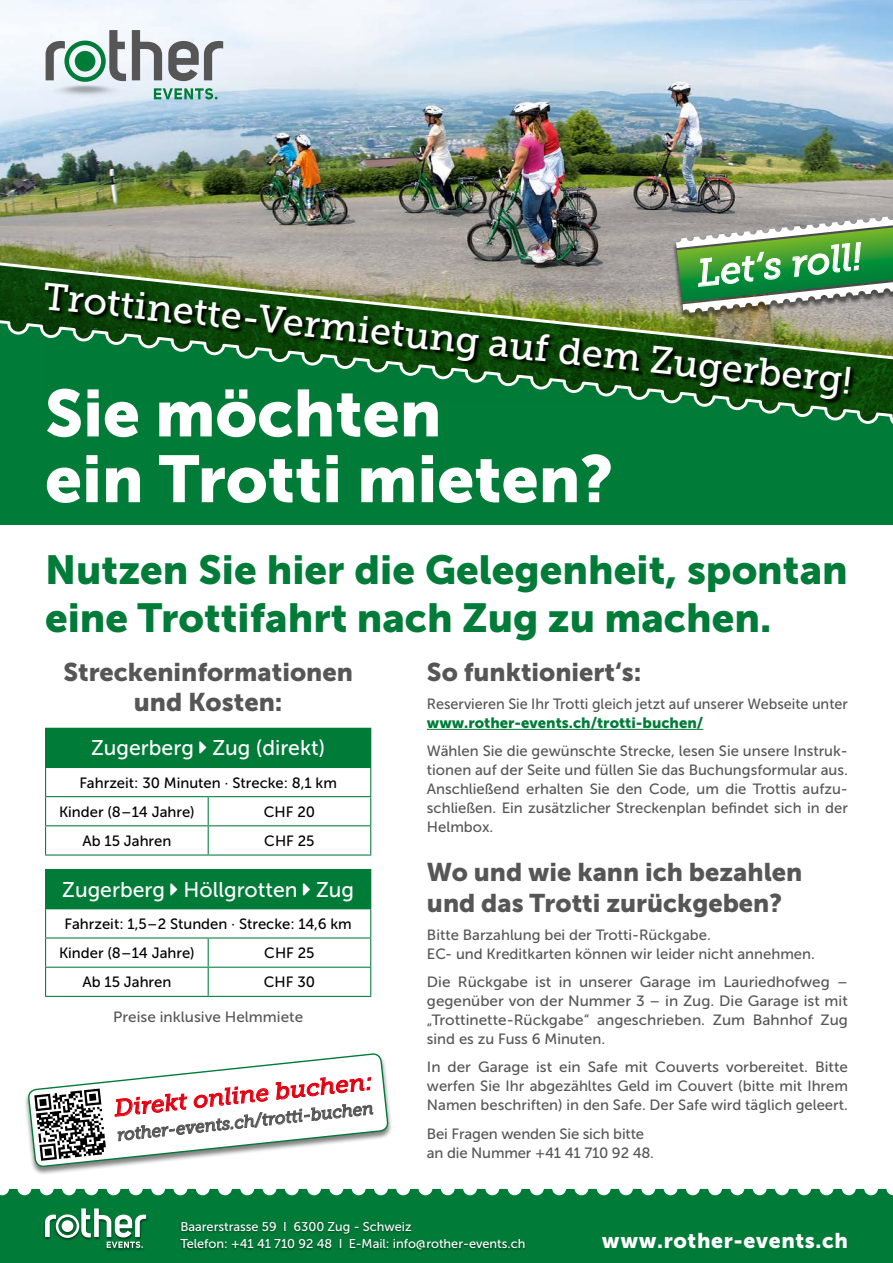
<style>
.page{position:relative;width:893px;height:1263px;background:#fff}
.page>*{position:absolute;margin:0;border:0;box-sizing:border-box;transform-origin:0 0}
.t1{font:65.7px/65.7px "Museo Sans 900";color:#fff}
.t2{font:40.35px/48.3px "Museo Sans 900";color:#007b38}
.t3{font:37.95px "Museo Slab 500";color:#fff}
.t4{font:italic 37.95px "Museo Slab 500";color:#fff}
.t5{font:25.5px/30.6px "Museo Sans 900";color:#565656}
.t6{font:italic 23.4px "Museo Slab 500";color:#e3000f}
.t7{font:21.15px "Museo Sans 500";color:#fff}
.t8{font:21.15px "Museo Sans 900";letter-spacing:.03em;color:#fff}
.t9{font:italic 17.55px "Museo Slab 500";color:#565656}
.t10{font:14.85px/19px "Museo Sans 500";color:#565656;text-align:justify}
.t11{font:14.85px/29.2px "Museo Sans 500";color:#000}
.t12{font:14.85px "Museo Sans 900";color:#007b38}
.t13{font:12.75px/17px "Museo Sans 500";color:#fff}
</style>
<div class="page">
<img style="left:0;top:0;width:893px;height:243px">
<svg style="left:154px;top:88px;width:63px;height:12px"></svg>
<svg style="left:46px;top:30px;width:177px;height:52px"></svg>
<img style="left:45px;top:85px;width:82px;height:14px">
<img style="left:0;top:243px;width:672px;height:14px">
<svg style="left:0;top:257px;width:893px;height:268px;background:#177e41"></svg>
<svg style="left:45px;top:283px;width:811px;height:122px;background:#2a652f"></svg>
<div style="left:672px;top:192px;width:221px;height:129px;background:#000;opacity:.5"></div>
<svg style="left:676px;top:192px;width:217px;height:121px;background:#7ba37a"></svg>
<div style="left:24px;top:1053px;width:368px;height:123px;background:#000;opacity:.5"></div>
<svg style="left:28px;top:1167px;width:360px;height:9px"></svg>
<svg style="left:28px;top:1053px;width:360px;height:114px"></svg>
<svg style="left:0;top:1188px;width:893px;height:75px;background:#118445"></svg>
<div style="left:178px;top:1221px;width:348px;height:31px;background:#000;opacity:.5"></div>
<div style="left:43px;top:1208px;width:105px;height:44px;background:#000;opacity:.5"></div>
<svg style="left:45px;top:1208px;width:101px;height:40px"></svg>
<hr style="left:427px;top:729px;width:276px;height:1px;background:#007b38">
<div style="left:46px;top:728px;width:325px;height:39px;background:#007b38"></div>
<hr style="left:45px;top:728px;width:163px;height:1px;background:#007b38">
<hr style="left:45px;top:729px;width:1px;height:38px;background:#007b38">
<hr style="left:45px;top:767px;width:163px;height:1px;background:#007b38">
<hr style="left:208px;top:767px;width:163px;height:1px;background:#007b38">
<hr style="left:45px;top:796px;width:163px;height:1px;background:#007b38">
<hr style="left:208px;top:796px;width:163px;height:1px;background:#007b38">
<hr style="left:45px;top:825px;width:163px;height:1px;background:#007b38">
<svg style="left:45px;top:768px;width:1px;height:86px"></svg>
<hr style="left:208px;top:825px;width:163px;height:1px;background:#007b38">
<svg style="left:208px;top:797px;width:1px;height:57px"></svg>
<svg style="left:370px;top:768px;width:1px;height:86px"></svg>
<hr style="left:45px;top:854px;width:163px;height:1px;background:#007b38">
<hr style="left:208px;top:854px;width:163px;height:1px;background:#007b38">
<div style="left:46px;top:869px;width:325px;height:40px;background:#007b38"></div>
<hr style="left:45px;top:869px;width:163px;height:1px;background:#007b38">
<hr style="left:45px;top:870px;width:1px;height:38px;background:#007b38">
<hr style="left:45px;top:908px;width:163px;height:1px;background:#007b38">
<hr style="left:45px;top:937px;width:163px;height:1px;background:#007b38">
<hr style="left:208px;top:937px;width:163px;height:1px;background:#007b38">
<hr style="left:45px;top:967px;width:163px;height:1px;background:#007b38">
<svg style="left:45px;top:909px;width:1px;height:87px"></svg>
<hr style="left:208px;top:967px;width:163px;height:1px;background:#007b38">
<svg style="left:208px;top:938px;width:1px;height:58px"></svg>
<svg style="left:370px;top:909px;width:1px;height:87px"></svg>
<hr style="left:45px;top:996px;width:163px;height:1px;background:#007b38">
<hr style="left:208px;top:996px;width:163px;height:1px;background:#007b38">
<h3 class="t4" style="left:695px;top:253px;width:167px;rotate:-6deg">Let‘s roll!</h3>
<h3 class="t3" style="left:45px;top:275px;width:815px;rotate:6deg">Trottinette-Vermietung auf dem Zugerberg!</h3>
<h1 class="t1" style="left:45px;top:380px;width:570px">Sie möchten<br>ein Trotti mieten?</h1>
<h2 class="t2" style="left:45px;top:545px;width:804px">Nutzen Sie hier die Gelegenheit, spontan eine Trottifahrt nach Zug zu machen.</h2>
<h3 class="t5" style="left:427px;top:656px;width:216px">So funktioniert‘s:</h3>
<p class="t10" style="left:427px;top:694px;width:422px">Reservieren Sie Ihr Trotti gleich jetzt auf unserer Webseite unter</p>
<p class="t12" style="left:427px;top:714px;width:278px">www.rother-events.ch/trotti-buchen/</p>
<p class="t10" style="left:427px;top:741px;width:422px">Wählen Sie die gewünschte Strecke, lesen Sie unsere Instruk&shy;tionen auf der Seite und füllen Sie das Buchungsformular aus.<br>Anschließend erhalten Sie den Code, um die Trottis aufzu&shy;schließen. Ein zusätzlicher Streckenplan befindet sich in der Helmbox.</p>
<h3 class="t5" style="left:427px;top:857px;width:377px">Wo und wie kann ich bezahlen und das Trotti zurückgeben?</h3>
<p class="t10" style="left:427px;top:925px;width:389px">Bitte Barzahlung bei der Trotti-Rückgabe.<br>EC- und Kreditkarten können wir leider nicht annehmen.</p>
<p class="t10" style="left:427px;top:972px;width:422px">Die Rückgabe ist in unserer Garage im Lauriedhofweg – gegenüber von der Nummer 3 – in Zug. Die Garage ist mit „Trottinette-Rückgabe“ angeschrieben. Zum Bahnhof Zug sind es zu Fuss 6 Minuten.</p>
<p class="t10" style="left:427px;top:1058px;width:422px">In der Garage ist ein Safe mit Couverts vorbereitet. Bitte werfen Sie Ihr abgezähltes Geld im Couvert (bitte mit Ihrem Namen beschriften) in den Safe. Der Safe wird täglich geleert.</p>
<p class="t10" style="left:427px;top:1124px;width:229px">Bei Fragen wenden Sie sich bitte an die Nummer +41 41 710 92 48.</p>
<h3 class="t5" style="left:63px;top:656px;width:291px;text-align:center">Streckeninformationen und Kosten:</h3>
<h3 class="t7" style="left:91px;top:737px;width:236px">Zugerberg Zug (direkt)</h3>
<p class="t11" style="left:59px;top:768px;width:279px;text-indent:20px">Fahrzeit: 30 Minuten · Strecke: 8,1 km<br>Kinder (8 – 14 Jahre)</p>
<p class="t11" style="left:264px;top:797px;width:53px">CHF 20</p>
<p class="t11" style="left:82px;top:826px;width:90px">Ab 15 Jahren</p>
<p class="t11" style="left:264px;top:826px;width:52px">CHF 25</p>
<h3 class="t7" style="left:62px;top:878px;width:293px">Zugerberg Höllgrotten Zug</h3>
<p class="t11" style="left:59px;top:909px;width:294px;text-indent:5px">Fahrzeit: 1,5 – 2 Stunden · Strecke: 14,6 km<br>Kinder (8 – 14 Jahre)</p>
<p class="t11" style="left:264px;top:938px;width:52px">CHF 25</p>
<p class="t11" style="left:82px;top:968px;width:90px">Ab 15 Jahren</p>
<p class="t11" style="left:264px;top:968px;width:53px">CHF 30</p>
<p class="t10" style="left:113px;top:1007px;width:191px">Preise inklusive Helmmiete</p>
<h3 class="t6" style="left:113px;top:1095px;width:261px;rotate:-6deg">Direkt online buchen:</h3>
<p class="t9" style="left:116px;top:1125px;width:259px;rotate:-6deg">rother-events.ch/trotti-buchen</p>
<p class="t13" style="left:180px;top:1218px;width:346px">Baarerstrasse 59 I 6300 Zug - Schweiz<br>Telefon: +41 41 710 92 48 I E-Mail: info@rother-events.ch</p>
<h3 class="t8" style="left:602px;top:1228px;width:248px">www.rother-events.ch</h3>
</div>
